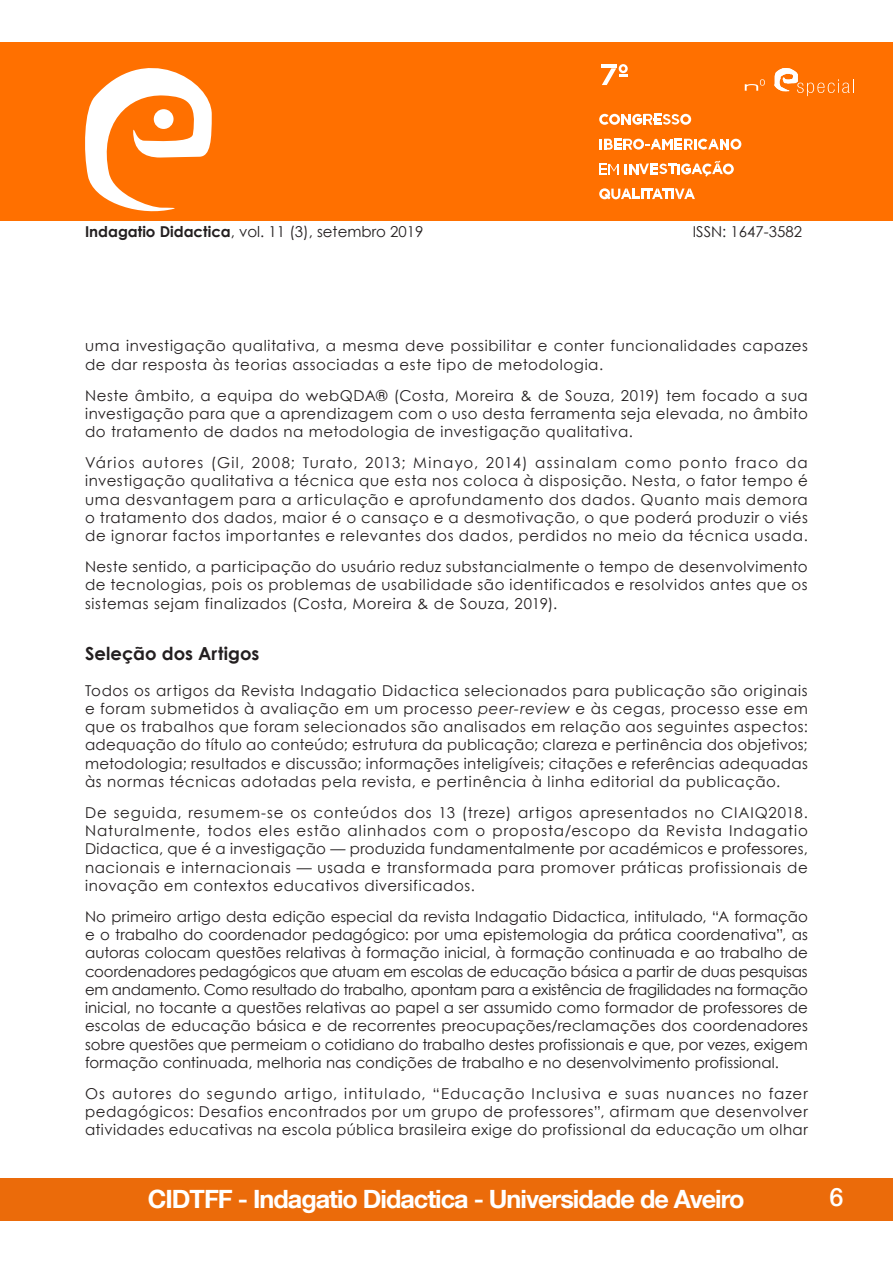
<style>
.page{position:relative;width:893px;height:1263px;background:#fff}
.page>*{position:absolute;margin:0;border:0;box-sizing:border-box;transform-origin:0 0}
.t1{font:700 25.2px "Helvetica Neue LT Com";letter-spacing:-.04em;color:#fff}
.t2{font:500 25.2px "Helvetica Neue LT Com";color:#fff}
.Titulos{font:700 18px "Century Gothic";letter-spacing:.005em;color:#231f20}
.paragrafos{font:15px/18.3px "Century Gothic";letter-spacing:.035em;color:#231f20;text-align:justify}
.paragrafos-2{font:15px "Century Gothic";color:#231f20}
.s1{font-weight:700}
.s2{font-style:italic}
</style>
<div class="page">
<div style="left:0;top:1178px;width:893px;height:42px;background:#eb6b0a"></div>
<div style="left:0;top:43px;width:893px;height:178px;background:#ff7000"></div>
<svg style="left:83px;top:42px;width:129px;height:170px"></svg>
<svg style="left:774px;top:68px;width:80px;height:28px"></svg>
<svg style="left:745px;top:79px;width:20px;height:12px"></svg>
<svg style="left:619px;top:64px;width:9px;height:9px"></svg>
<hr style="left:601px;top:64px;width:15px;height:4px;background:#fff">
<svg style="left:602px;top:66px;width:25px;height:19px"></svg>
<div style="left:680px;top:114px;width:11px;height:11px;background:#fff;border-radius:50%"></div>
<svg style="left:599px;top:188px;width:11px;height:11px"></svg>
<div style="left:730px;top:139px;width:11px;height:11px;background:#fff;border-radius:50%"></div>
<div style="left:723px;top:164px;width:11px;height:10px;background:#fff;border-radius:50%"></div>
<svg style="left:602px;top:188px;width:93px;height:11px"></svg>
<svg style="left:599px;top:114px;width:90px;height:11px"></svg>
<svg style="left:599px;top:139px;width:140px;height:11px"></svg>
<svg style="left:600px;top:163px;width:19px;height:12px"></svg>
<svg style="left:625px;top:161px;width:106px;height:16px"></svg>
<p class="paragrafos-2" style="left:85px;top:221px;width:340px"><span class="s1">Indagatio Didactica</span>, vol. 11 (3), setembro 2019</p>
<p class="paragrafos-2" style="left:693px;top:221px;width:111px">ISSN: 1647-3582</p>
<p class="paragrafos" style="left:85px;top:337px;width:724px">uma investigação qualitativa, a mesma deve possibilitar e conter funcionalidades capazes de dar resposta às teorias associadas a este tipo de metodologia.</p>
<p class="paragrafos" style="left:85px;top:386px;width:724px">Neste âmbito, a equipa do webQDA® (Costa, Moreira &amp; de Souza, 2019) tem focado a sua investigação para que a aprendizagem com o uso desta ferramenta seja elevada, no âmbito do tratamento de dados na metodologia de investigação qualitativa.</p>
<p class="paragrafos" style="left:85px;top:453px;width:724px">Vários autores (Gil, 2008; Turato, 2013; Minayo, 2014) assinalam como ponto fraco da investigação qualitativa a técnica que esta nos coloca à disposição. Nesta, o fator tempo é uma desvantagem para a articulação e aprofundamento dos dados. Quanto mais demora o tratamento dos dados, maior é o cansaço e a desmotivação, o que poderá produzir o viés de ignorar factos importantes e relevantes dos dados, perdidos no meio da técnica usada.</p>
<p class="paragrafos" style="left:85px;top:557px;width:724px">Neste sentido, a participação do usuário reduz substancialmente o tempo de desenvolvimento de tecnologias, pois os problemas de usabilidade são identificados e resolvidos antes que os sistemas sejam finalizados (Costa, Moreira &amp; de Souza, 2019).</p>
<p class="Titulos" style="left:85px;top:640px;width:176px">Seleção dos Artigos</p>
<p class="paragrafos" style="left:85px;top:681px;width:724px">Todos os artigos da Revista Indagatio Didactica selecionados para publicação são originais e foram submetidos à avaliação em um processo <span class="s2">peer-review</span> e às cegas, processo esse em que os trabalhos que foram selecionados são analisados em relação aos seguintes aspectos: adequação do título ao conteúdo; estrutura da publicação; clareza e pertinência dos objetivos; metodologia; resultados e discussão; informações inteligíveis; citações e referências adequadas às normas técnicas adotadas pela revista, e pertinência à linha editorial da publicação.</p>
<p class="paragrafos" style="left:85px;top:803px;width:724px">De seguida, resumem-se os conteúdos dos 13 (treze) artigos apresentados no CIAIQ2018.<br>Naturalmente, todos eles estão alinhados com o proposta/escopo da Revista Indagatio Didactica, que é a investigação — produzida fundamentalmente por académicos e professores, nacionais e internacionais — usada e transformada para promover práticas profissionais de inovação em contextos educativos diversificados.</p>
<p class="paragrafos" style="left:85px;top:907px;width:724px">No primeiro artigo desta edição especial da revista Indagatio Didactica, intitulado, “A formação e o trabalho do coordenador pedagógico: por uma epistemologia da prática coordenativa”, as autoras colocam questões relativas à formação inicial, à formação continuada e ao trabalho de coordenadores pedagógicos que atuam em escolas de educação básica a partir de duas pesquisas em andamento. Como resultado do trabalho, apontam para a existência de fragilidades na formação inicial, no tocante a questões relativas ao papel a ser assumido como formador de professores de escolas de educação básica e de recorrentes preocupações/reclamações dos coordenadores sobre questões que permeiam o cotidiano do trabalho destes profissionais e que, por vezes, exigem formação continuada, melhoria nas condições de trabalho e no desenvolvimento profissional.</p>
<p class="paragrafos" style="left:85px;top:1084px;width:724px">Os autores do segundo artigo, intitulado, “Educação Inclusiva e suas nuances no fazer pedagógicos: Desafios encontrados por um grupo de professores”, afirmam que desenvolver atividades educativas na escola pública brasileira exige do profissional da educação um olhar</p>
<p class="t1" style="left:148px;top:1183px;width:598px">CIDTFF - Indagatio Didactica - Universidade de Aveiro</p>
<p class="t2" style="left:829px;top:1181px;width:16px">6</p>
</div>
